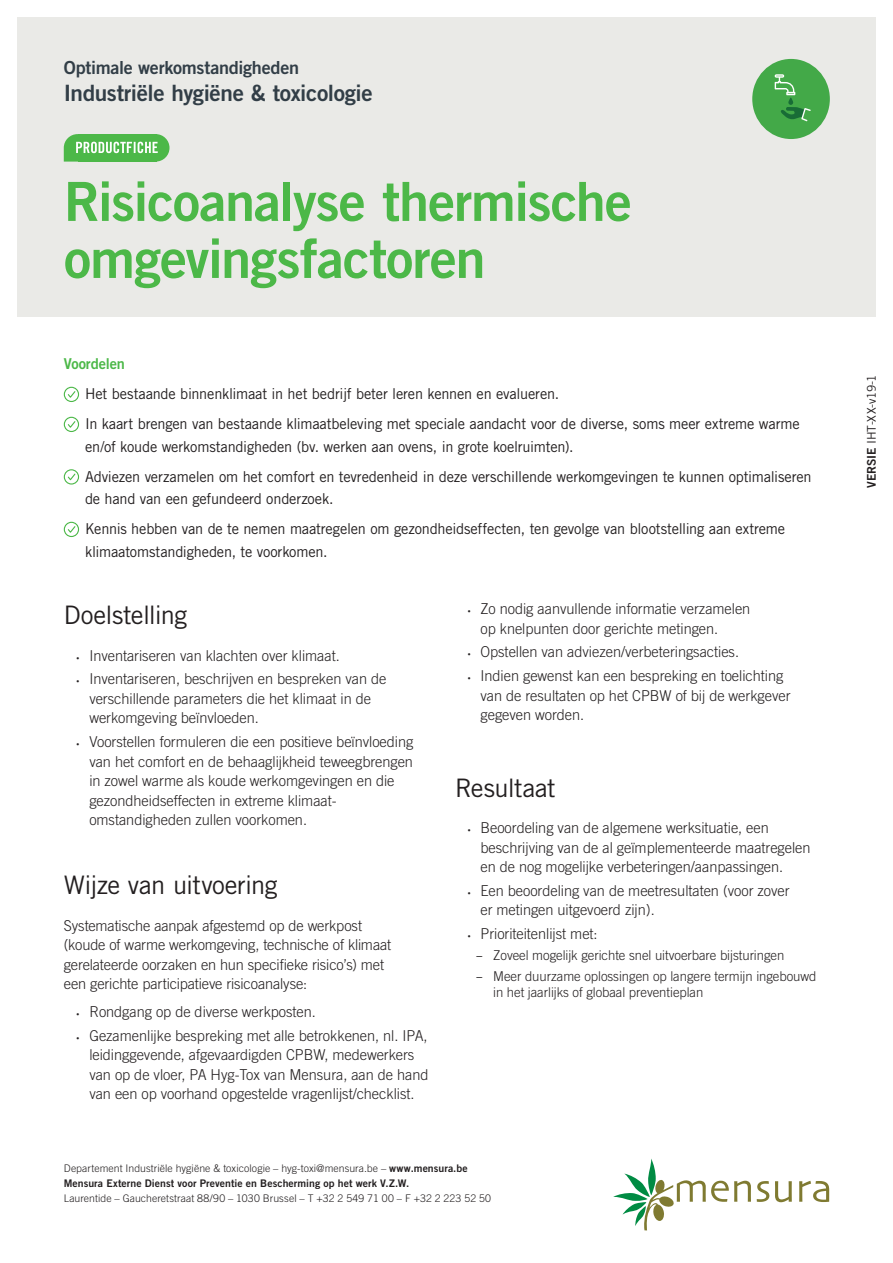
<style>
.page{position:relative;width:893px;height:1263px;background:#fff}
.page>*{position:absolute;margin:0;border:0;box-sizing:border-box;transform-origin:0 0}
.t1{font:54px/57px "Trade Gothic LT Bold Two";letter-spacing:-.02em;color:#4cb848}
.t2{font:25.5px "Trade Gothic LT";letter-spacing:-.025em;color:#231f20}
.t3{font:22.5px "Trade Gothic LT Bold Two";letter-spacing:-.015em;color:#323e47}
.t4{font:18px "Trade Gothic LT Bold Two";letter-spacing:-.015em;color:#323e47}
.t5{font:300 15px/19.5px "Trade Gothic LT";letter-spacing:-.005em;color:#231f20}
.t6{font:15px/30px "Trade Gothic LT";letter-spacing:-.01em;color:#231f20}
.t7{font:15px "Trade Gothic LT Bold Two";letter-spacing:-.01em;color:#4cb848}
.t8{font:300 13.5px/16.5px "Trade Gothic LT";letter-spacing:-.005em;color:#231f20}
.t9{font:12px "Trade Gothic LT";letter-spacing:-.02em;color:#231f20}
.t10{font:300 10.5px "Trade Gothic LT";letter-spacing:.01em;color:#231f20}
.t11{font:10.5px "Trade Gothic LT Bold Two";letter-spacing:.005em;color:#231f20}
.s1{font-family:"Myriad Pro";font-weight:400;font-size:10.5px}
.s2{font-family:"Myriad Pro";font-weight:400}
.s3{font-family:"Trade Gothic LT Bold Two";font-weight:400}
.s4{font-family:"Trade Gothic LT Bold Two"}
</style>
<div class="page">
<div style="left:17px;top:17px;width:859px;height:299px;background:#eaeae7"></div>
<div style="left:752px;top:59px;width:78px;height:80px;background:#43a948;border-radius:50%"></div>
<svg style="left:788px;top:97px;width:5px;height:8px"></svg>
<svg style="left:775px;top:74px;width:20px;height:21px"></svg>
<svg style="left:781px;top:107px;width:30px;height:14px"></svg>
<svg style="left:757px;top:1181px;width:12px;height:21px"></svg>
<svg style="left:775px;top:1181px;width:17px;height:21px"></svg>
<svg style="left:799px;top:1181px;width:30px;height:21px"></svg>
<svg style="left:613px;top:1158px;width:138px;height:72px"></svg>
<svg style="left:63px;top:386px;width:17px;height:16px"></svg>
<svg style="left:63px;top:416px;width:17px;height:16px"></svg>
<svg style="left:63px;top:469px;width:17px;height:16px"></svg>
<svg style="left:63px;top:521px;width:17px;height:16px"></svg>
<div style="left:142px;top:134px;width:27px;height:28px;background:#4cb848;border-radius:50%"></div>
<svg style="left:64px;top:134px;width:94px;height:28px;background:#6dc469"></svg>
<p class="t4" style="left:64px;top:57px;width:237px">Optimale werkomstandigheden</p>
<h3 class="t3" style="left:64px;top:79px;width:310px">Industriële hygiëne &amp; toxicologie</h3>
<h1 class="t1" style="left:64px;top:172px;width:569px">Risicoanalyse thermische omgevingsfactoren</h1>
<p class="t7" style="left:64px;top:354px;width:63px">Voordelen</p>
<p class="t6" style="left:85px;top:378px;width:716px">Het bestaande binnenklimaat in het bedrijf beter leren kennen en evalueren.<br>In kaart brengen van bestaande klimaatbeleving met speciale aandacht voor de diverse, soms meer extreme warme</p>
<p class="t6" style="left:85px;top:431px;width:728px">en/of koude werkomstandigheden (bv. werken aan ovens, in grote koelruimten).<br>Adviezen verzamelen om het comfort en tevredenheid in deze verschillende werkomgevingen te kunnen optimaliseren</p>
<p class="t6" style="left:85px;top:483px;width:702px">de hand van een gefundeerd onderzoek.<br>Kennis hebben van de te nemen maatregelen om gezondheidseffecten, ten gevolge van blootstelling aan extreme</p>
<p class="t6" style="left:85px;top:536px;width:244px">klimaatomstandigheden, te voorkomen.</p>
<h2 class="t2" style="left:64px;top:600px;width:125px">Doelstelling</h2>
<p class="t5" style="left:77px;top:645px;width:265px"><span class="s1">•</span> Inventariseren van klachten over klimaat.</p>
<p class="t5" style="left:89px;top:669px;width:299px;text-indent:-13px"><span class="s1">•</span> Inventariseren, beschrijven en bespreken van de verschillende parameters die het klimaat in de werkomgeving beïnvloeden.</p>
<p class="t5" style="left:89px;top:732px;width:326px;text-indent:-13px"><span class="s1">•</span> Voorstellen formuleren die een positieve beïnvloeding van het comfort en de behaaglijkheid teweegbrengen in zowel warme als koude werkomgevingen en die gezondheidseffecten in extreme klimaat&shy;omstandigheden zullen voorkomen.</p>
<h2 class="t2" style="left:64px;top:870px;width:215px">Wijze van uitvoering</h2>
<p class="t5" style="left:64px;top:915px;width:329px">Systematische aanpak afgestemd op de werkpost (koude of warme werkomgeving, technische of klimaat gerelateerde oorzaken en hun specifieke risico’s) met een gerichte participatieve risicoanalyse:</p>
<p class="t5" style="left:77px;top:1002px;width:241px"><span class="s1">•</span> Rondgang op de diverse werkposten.</p>
<p class="t5" style="left:89px;top:1025px;width:341px;text-indent:-13px"><span class="s1">•</span> Gezamenlijke bespreking met alle betrokkenen, nl. IPA, leidinggevende, afgevaardigden CPBW, medewerkers van op de vloer, PA Hyg-Tox van Mensura, aan de hand van een op voorhand opgestelde vragenlijst/checklist.</p>
<p class="t5" style="left:480px;top:599px;width:271px;text-indent:-13px"><span class="s1">•</span> Zo nodig aanvullende informatie verzamelen op knelpunten door gerichte metingen.</p>
<p class="t5" style="left:468px;top:642px;width:273px"><span class="s1">•</span> Opstellen van adviezen/verbeteringsacties.</p>
<p class="t5" style="left:480px;top:666px;width:311px;text-indent:-13px"><span class="s1">•</span> Indien gewenst kan een bespreking en toelichting van de resultaten op het CPBW of bij de werkgever gegeven worden.</p>
<h2 class="t2" style="left:455px;top:772px;width:102px">Resultaat</h2>
<p class="t5" style="left:480px;top:818px;width:332px;text-indent:-13px"><span class="s1">•</span> Beoordeling van de algemene werksituatie, een beschrijving van de al geïmplementeerde maatregelen en de nog mogelijke verbeteringen/aanpassingen.</p>
<p class="t5" style="left:480px;top:880px;width:311px;text-indent:-13px"><span class="s1">•</span> Een beoordeling van de meetresultaten (voor zover er metingen uitgevoerd zijn).</p>
<p class="t5" style="left:468px;top:924px;width:131px"><span class="s1">•</span> Prioriteitenlijst met:</p>
<p class="t8" style="left:476px;top:947px;width:310px"><span class="s2">–</span> Zoveel mogelijk gerichte snel uitvoerbare bijsturingen</p>
<p class="t8" style="left:493px;top:967px;width:325px;text-indent:-17px"><span class="s2">–</span> Meer duurzame oplossingen op langere termijn ingebouwd in het jaarlijks of globaal preventieplan</p>
<p class="t10" style="left:64px;top:1162px;width:405px">Departement Industriële hygiëne &amp; toxicologie – hyg-toxi@mensura.be – <span class="s3">www.mensura.be</span></p>
<p class="t11" style="left:64px;top:1176px;width:347px">Mensura Externe Dienst voor Preventie en Bescherming op het werk V.Z.W.</p>
<p class="t10" style="left:64px;top:1192px;width:429px">Laurentide – Gaucheretstraat 88/90 – 1030 Brussel – T +32 2 549 71 00 – F +32 2 223 52 50</p>
<p class="t9" style="left:864px;top:488px;width:115px;rotate:-90deg"><span class="s4">VERSIE</span> IHT-XX-v19-1</p>
</div>
